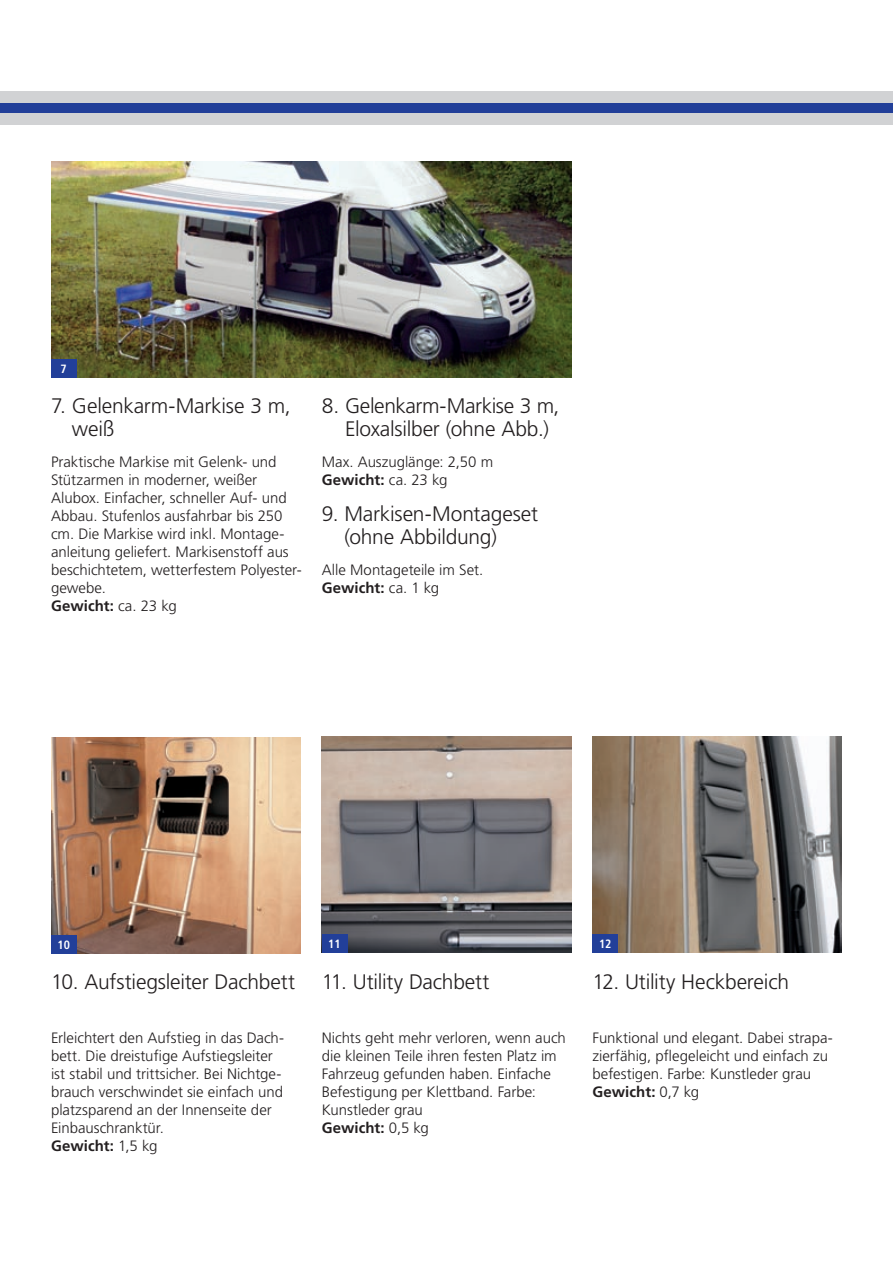
<style>
.page{position:relative;width:893px;height:1263px;background:#fff}
.page>*{position:absolute;margin:0;border:0;box-sizing:border-box;transform-origin:0 0}
.t1{font:300 21px/22.5px "Frutiger";letter-spacing:-.01em;color:#231f20}
.t2{font:300 15px/18px "Frutiger";color:#231f20}
.t3{font:700 condensed 12px "Frutiger";color:#fff}
.s1{font-weight:700}
</style>
<div class="page">
<img style="left:51px;top:161px;width:520px;height:216px">
<div style="left:0;top:103px;width:893px;height:11px;background:#223f99"></div>
<div style="left:0;top:114px;width:893px;height:11px;background:#d1d2d4"></div>
<div style="left:0;top:92px;width:893px;height:11px;background:#d1d2d4"></div>
<img style="left:51px;top:737px;width:249px;height:216px">
<div style="left:51px;top:935px;width:26px;height:18px;background:#223f99"></div>
<div style="left:51px;top:359px;width:26px;height:18px;background:#223f99"></div>
<img style="left:592px;top:737px;width:250px;height:216px">
<img style="left:322px;top:737px;width:249px;height:216px">
<div style="left:322px;top:935px;width:25px;height:18px;background:#223f99"></div>
<div style="left:592px;top:935px;width:26px;height:18px;background:#223f99"></div>
<p class="t3" style="left:61px;top:361px;width:8px">7</p>
<h1 class="t1" style="left:72px;top:394px;width:220px;text-indent:-21px">7. Gelenkarm-Markise 3 m, weiß</h1>
<p class="t2" style="left:51px;top:453px;width:252px">Praktische Markise mit Gelenk- und<br>Stützarmen in moderner, weißer<br>Alubox. Einfacher, schneller Auf- und<br>Abbau. Stufenlos ausfahrbar bis 250 cm. Die Markise wird inkl. Montage&shy;anleitung geliefert. Markisenstoff aus beschichtetem, wetterfestem Polyester&shy;gewebe.<br><span class="s1">Gewicht:</span> ca. 23 kg</p>
<h1 class="t1" style="left:345px;top:394px;width:216px;text-indent:-23px">8. Gelenkarm-Markise 3 m,<br>Eloxalsilber (ohne Abb.)</h1>
<p class="t2" style="left:322px;top:453px;width:173px">Max. Auszuglänge: 2,50 m<br><span class="s1">Gewicht:</span> ca. 23 kg</p>
<h1 class="t1" style="left:344px;top:502px;width:195px;text-indent:-23px">9. Markisen-Montageset (ohne Abbildung)</h1>
<p class="t2" style="left:322px;top:561px;width:163px">Alle Montageteile im Set.<br><span class="s1">Gewicht:</span> ca. 1 kg</p>
<p class="t3" style="left:58px;top:937px;width:14px">10</p>
<h1 class="t1" style="left:51px;top:970px;width:245px">10. Aufstiegsleiter Dachbett</h1>
<p class="t2" style="left:51px;top:1029px;width:235px">Erleichtert den Aufstieg in das Dach&shy;bett. Die dreistufige Aufstiegsleiter ist stabil und trittsicher. Bei Nichtge&shy;brauch verschwindet sie einfach und platzsparend an der Innenseite der<br>Einbauschranktür.<br><span class="s1">Gewicht:</span> 1,5 kg</p>
<p class="t3" style="left:328px;top:937px;width:14px">11</p>
<p class="t3" style="left:599px;top:937px;width:14px">12</p>
<h1 class="t1" style="left:322px;top:970px;width:169px">11. Utility Dachbett</h1>
<p class="t2" style="left:322px;top:1029px;width:246px">Nichts geht mehr verloren, wenn auch die kleinen Teile ihren festen Platz im<br>Fahrzeug gefunden haben. Einfache<br>Befestigung per Klettband. Farbe:<br>Kunstleder grau<br><span class="s1">Gewicht:</span> 0,5 kg</p>
<h1 class="t1" style="left:592px;top:970px;width:198px">12. Utility Heckbereich</h1>
<p class="t2" style="left:592px;top:1029px;width:242px">Funktional und elegant. Dabei strapa&shy;zierfähig, pflegeleicht und einfach zu befestigen. Farbe: Kunstleder grau<br><span class="s1">Gewicht:</span> 0,7 kg</p>
</div>
